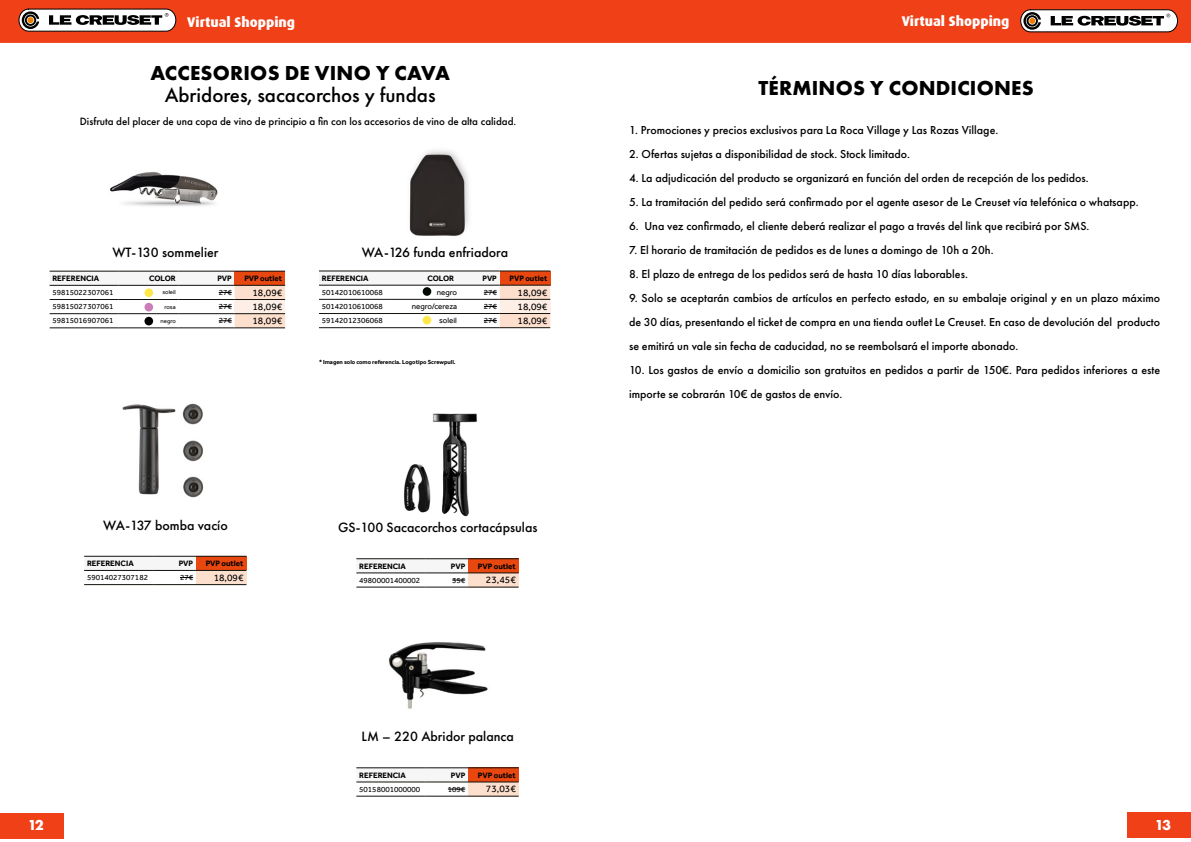
<style>
.page{position:relative;width:1191px;height:842px;background:#fff}
.page>*{position:absolute;margin:0;border:0;box-sizing:border-box;transform-origin:0 0}
.t1{font:700 21px "Futura PT";letter-spacing:.01em;color:#000}
.t2{font:500 21px "Futura PT";color:#000}
.t3{font:700 15px "Futura PT";color:#fff}
.t4{font:500 14px "Futura PT";color:#000}
.t5{font:800 14px "Dax";color:#fff}
.t6{font:500 12px/24px "Futura PT";color:#000;text-align:justify}
.t7{font:500 11px "Futura PT";color:#000}
.t8{font:10px "Effra";color:#000}
.t9{font:8px "Effra";color:#000}
.t10{font:700 8px "Effra";color:#000}
.t11{font:8px "Effra";letter-spacing:-.02em;color:#000}
.t12{font:700 6px "Effra";color:#000}
.t13{font:6px "Effra";color:#000}
</style>
<div class="page">
<svg style="left:356px;top:559px;width:112px;height:14px"></svg>
<div style="left:468px;top:559px;width:50px;height:14px;background:#e84810"></div>
<div style="left:468px;top:573px;width:50px;height:14px;background:#fddfce"></div>
<hr style="left:356px;top:558px;width:69px;height:1px;background:#12110c">
<hr style="left:356px;top:573px;width:69px;height:1px;background:#12110c">
<hr style="left:425px;top:558px;width:43px;height:1px;background:#12110c">
<hr style="left:468px;top:558px;width:50px;height:1px;background:#12110c">
<hr style="left:425px;top:573px;width:43px;height:1px;background:#12110c">
<hr style="left:468px;top:573px;width:50px;height:1px;background:#12110c">
<hr style="left:356px;top:587px;width:69px;height:1px;background:#12110c">
<hr style="left:425px;top:587px;width:43px;height:1px;background:#12110c">
<hr style="left:468px;top:587px;width:50px;height:1px;background:#12110c">
<svg style="left:452px;top:580px;width:13px;height:1px"></svg>
<svg style="left:356px;top:768px;width:112px;height:14px"></svg>
<div style="left:468px;top:768px;width:50px;height:14px;background:#e84810"></div>
<div style="left:468px;top:782px;width:50px;height:14px;background:#fddfce"></div>
<hr style="left:356px;top:767px;width:69px;height:1px;background:#12110c">
<hr style="left:356px;top:782px;width:69px;height:1px;background:#12110c">
<hr style="left:425px;top:767px;width:43px;height:1px;background:#12110c">
<hr style="left:468px;top:767px;width:50px;height:1px;background:#12110c">
<hr style="left:425px;top:782px;width:43px;height:1px;background:#12110c">
<hr style="left:468px;top:782px;width:50px;height:1px;background:#12110c">
<hr style="left:356px;top:796px;width:69px;height:1px;background:#12110c">
<hr style="left:425px;top:796px;width:43px;height:1px;background:#12110c">
<hr style="left:468px;top:796px;width:50px;height:1px;background:#12110c">
<svg style="left:448px;top:789px;width:17px;height:1px"></svg>
<svg style="left:84px;top:569px;width:112px;height:1px"></svg>
<div style="left:196px;top:556px;width:50px;height:14px;background:#e84810"></div>
<div style="left:196px;top:570px;width:50px;height:15px;background:#fddfce"></div>
<hr style="left:84px;top:556px;width:69px;height:1px;background:#12110c">
<hr style="left:84px;top:570px;width:69px;height:1px;background:#12110c">
<hr style="left:84px;top:584px;width:69px;height:1px;background:#12110c">
<hr style="left:153px;top:584px;width:43px;height:1px;background:#12110c">
<hr style="left:196px;top:584px;width:50px;height:1px;background:#12110c">
<hr style="left:153px;top:556px;width:43px;height:1px;background:#12110c">
<hr style="left:196px;top:556px;width:50px;height:1px;background:#12110c">
<hr style="left:153px;top:570px;width:43px;height:1px;background:#12110c">
<hr style="left:196px;top:570px;width:50px;height:1px;background:#12110c">
<svg style="left:180px;top:577px;width:13px;height:1px"></svg>
<img style="left:110px;top:171px;width:108px;height:36px">
<hr style="left:50px;top:328px;width:69px;height:1px;background:#12110c">
<hr style="left:119px;top:328px;width:60px;height:1px;background:#12110c">
<hr style="left:179px;top:328px;width:56px;height:1px;background:#12110c">
<hr style="left:235px;top:328px;width:50px;height:1px;background:#12110c">
<svg style="left:50px;top:271px;width:235px;height:57px"></svg>
<img style="left:404px;top:413px;width:74px;height:104px">
<img style="left:389px;top:642px;width:99px;height:67px">
<img style="left:122px;top:403px;width:82px;height:95px">
<img style="left:409px;top:150px;width:60px;height:86px">
<svg style="left:319px;top:271px;width:231px;height:57px"></svg>
<div style="left:423px;top:287px;width:8px;height:9px;background:#000802;border-radius:50%"></div>
<div style="left:423px;top:316px;width:8px;height:8px;background:#fee849;border-radius:50%"></div>
<div style="left:0;top:0;width:1191px;height:43px;background:#ef4018"></div>
<svg style="left:18px;top:8px;width:158px;height:24px"></svg>
<svg style="left:1020px;top:9px;width:158px;height:23px"></svg>
<div style="left:0;top:813px;width:63px;height:25px;background:#ef4018"></div>
<div style="left:1127px;top:812px;width:63px;height:25px;background:#ef4018"></div>
<p class="t5" style="left:187px;top:14px;width:109px">Virtual Shopping</p>
<p class="t5" style="left:901px;top:14px;width:109px">Virtual Shopping</p>
<h1 class="t1" style="left:150px;top:59px;width:301px">ACCESORIOS DE VINO Y CAVA</h1>
<p class="t7" style="left:80px;top:115px;width:438px">Disfruta del placer de una copa de vino de principio a fin con los accesorios de vino de alta calidad.</p>
<h1 class="t2" style="left:165px;top:83px;width:272px">Abridores, sacacorchos y fundas</h1>
<p class="t4" style="left:112px;top:244px;width:108px">WT-130 sommelier</p>
<p class="t10" style="left:52px;top:273px;width:48px">REFERENCIA</p>
<p class="t10" style="left:149px;top:273px;width:28px">COLOR</p>
<p class="t10" style="left:217px;top:273px;width:16px">PVP</p>
<p class="t10" style="left:244px;top:273px;width:39px">PVP outlet</p>
<p class="t9" style="left:52px;top:288px;width:63px">59815022307061</p>
<p class="t13" style="left:162px;top:289px;width:15px">soleil</p>
<p class="t9" style="left:219px;top:288px;width:15px">27€</p>
<p class="t8" style="left:252px;top:286px;width:31px">18,09€</p>
<p class="t9" style="left:52px;top:302px;width:63px">59815027307061</p>
<p class="t13" style="left:164px;top:303px;width:13px">rosa</p>
<p class="t9" style="left:219px;top:302px;width:15px">27€</p>
<p class="t8" style="left:252px;top:301px;width:31px">18,09€</p>
<p class="t9" style="left:52px;top:316px;width:63px">59815016907061</p>
<p class="t13" style="left:161px;top:317px;width:17px">negro</p>
<p class="t9" style="left:219px;top:316px;width:15px">27€</p>
<p class="t8" style="left:252px;top:315px;width:31px">18,09€</p>
<p class="t4" style="left:362px;top:243px;width:148px">WA-126 funda enfriadora</p>
<p class="t10" style="left:322px;top:273px;width:48px">REFERENCIA</p>
<p class="t10" style="left:427px;top:273px;width:28px">COLOR</p>
<p class="t10" style="left:482px;top:273px;width:16px">PVP</p>
<p class="t10" style="left:509px;top:273px;width:39px">PVP outlet</p>
<p class="t9" style="left:322px;top:287px;width:63px">50142010610068</p>
<p class="t9" style="left:437px;top:287px;width:22px">negro</p>
<p class="t9" style="left:484px;top:287px;width:15px">27€</p>
<p class="t8" style="left:517px;top:286px;width:31px">18,09€</p>
<p class="t9" style="left:322px;top:302px;width:63px">50142010610068</p>
<p class="t11" style="left:412px;top:302px;width:47px">negro/cereza</p>
<p class="t9" style="left:484px;top:302px;width:15px">27€</p>
<p class="t8" style="left:517px;top:300px;width:31px">18,09€</p>
<p class="t9" style="left:322px;top:316px;width:63px">59142012306068</p>
<p class="t9" style="left:439px;top:316px;width:19px">soleil</p>
<p class="t9" style="left:484px;top:316px;width:15px">27€</p>
<p class="t8" style="left:517px;top:315px;width:31px">18,09€</p>
<p class="t12" style="left:319px;top:358px;width:138px">* Imagen solo como referencia. Logotipo Screwpull.</p>
<p class="t4" style="left:103px;top:517px;width:126px">WA-137 bomba vacío</p>
<p class="t10" style="left:87px;top:559px;width:48px">REFERENCIA</p>
<p class="t10" style="left:179px;top:559px;width:16px">PVP</p>
<p class="t10" style="left:206px;top:559px;width:39px">PVP outlet</p>
<p class="t9" style="left:87px;top:573px;width:63px">59014027307182</p>
<p class="t9" style="left:180px;top:573px;width:15px">27€</p>
<p class="t8" style="left:214px;top:571px;width:31px">18,09€</p>
<p class="t4" style="left:338px;top:519px;width:201px">GS-100 Sacacorchos cortacápsulas</p>
<p class="t10" style="left:359px;top:561px;width:48px">REFERENCIA</p>
<p class="t10" style="left:451px;top:561px;width:16px">PVP</p>
<p class="t10" style="left:478px;top:561px;width:39px">PVP outlet</p>
<p class="t9" style="left:359px;top:575px;width:63px">49800001400002</p>
<p class="t9" style="left:452px;top:575px;width:15px">35€</p>
<p class="t8" style="left:486px;top:574px;width:31px">23,45€</p>
<p class="t4" style="left:361px;top:728px;width:154px">LM – 220 Abridor palanca</p>
<p class="t10" style="left:359px;top:770px;width:48px">REFERENCIA</p>
<p class="t10" style="left:451px;top:770px;width:16px">PVP</p>
<p class="t10" style="left:478px;top:770px;width:39px">PVP outlet</p>
<p class="t9" style="left:359px;top:785px;width:63px">50158001000000</p>
<p class="t9" style="left:448px;top:784px;width:19px">109€</p>
<p class="t8" style="left:486px;top:783px;width:31px">73,03€</p>
<h1 class="t1" style="left:758px;top:75px;width:277px">TÉRMINOS Y CONDICIONES</h1>
<p class="t6" style="left:629px;top:118px;width:371px">1. Promociones y precios exclusivos para La Roca Village y Las Rozas Village.</p>
<p class="t6" style="left:629px;top:142px;width:282px">2. Ofertas sujetas a disponibilidad de stock. Stock limitado.</p>
<p class="t6" style="left:629px;top:166px;width:461px">4. La adjudicación del producto se organizará en función del orden de recepción de los pedidos.</p>
<p class="t6" style="left:629px;top:190px;width:511px">5. La tramitación del pedido será confirmado por el agente asesor de Le Creuset vía telefónica o whatsapp.</p>
<p class="t6" style="left:629px;top:214px;width:462px">6. Una vez confirmado, el cliente deberá realizar el pago a través del link que recibirá por SMS.</p>
<p class="t6" style="left:629px;top:238px;width:366px">7. El horario de tramitación de pedidos es de lunes a domingo de 10h a 20h.</p>
<p class="t6" style="left:629px;top:262px;width:340px">8. El plazo de entrega de los pedidos será de hasta 10 días laborables.</p>
<p class="t6" style="left:629px;top:286px;width:533px">9. Solo se aceptarán cambios de artículos en perfecto estado, en su embalaje original y en un plazo máximo de 30 días, presentando el ticket de compra en una tienda outlet Le Creuset. En caso de devolución del producto se emitirá un vale sin fecha de caducidad, no se reembolsará el importe abonado.</p>
<p class="t6" style="left:629px;top:358px;width:532px">10. Los gastos de envío a domicilio son gratuitos en pedidos a partir de 150€. Para pedidos inferiores a este importe se cobrarán 10€ de gastos de envío.</p>
<p class="t3" style="left:26px;top:815px;width:18px">12</p>
<p class="t3" style="left:28px;top:815px;width:18px">12</p>
<p class="t3" style="left:1155px;top:815px;width:18px">13</p>
</div>
